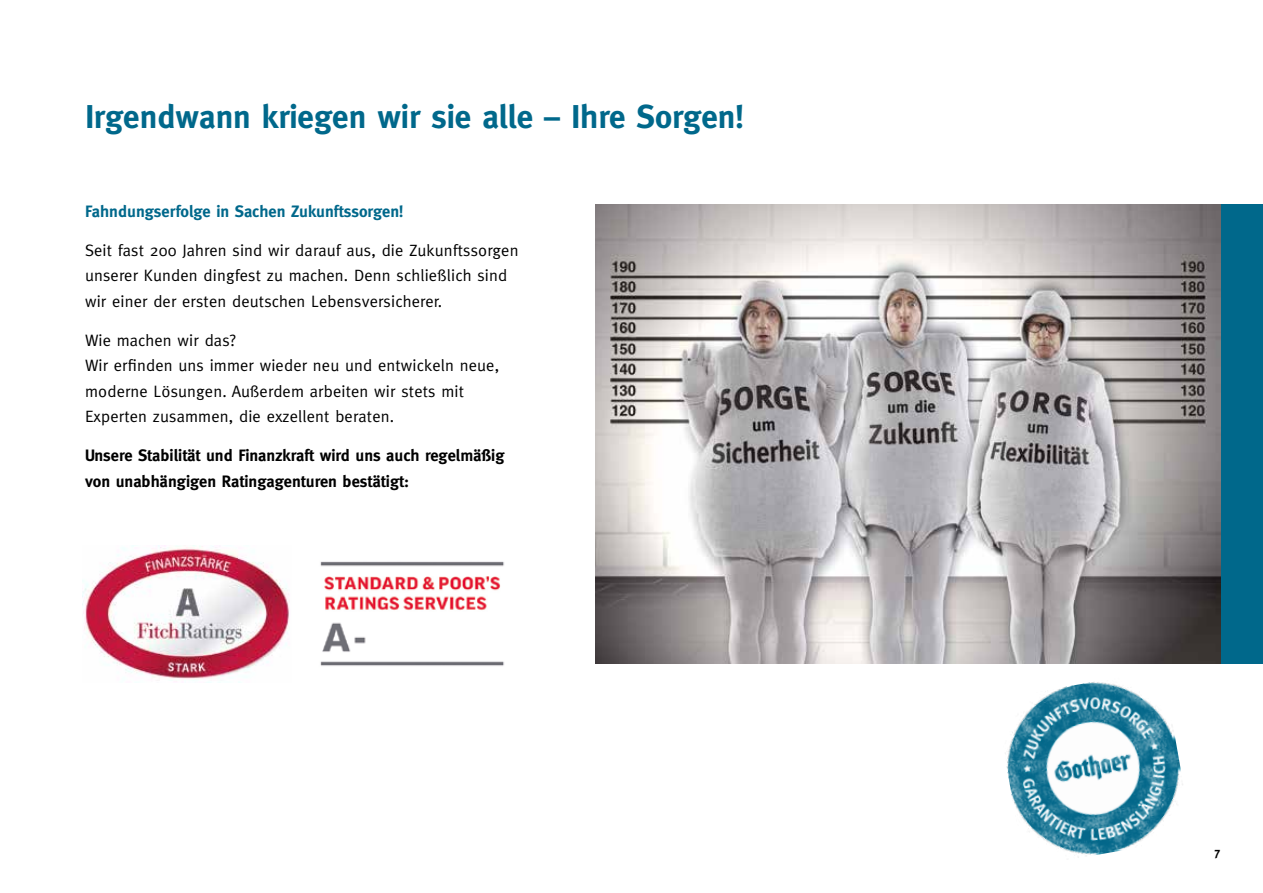
<style>
.page{position:relative;width:1263px;height:893px;background:#fff}
.page>*{position:absolute;margin:0;border:0;box-sizing:border-box;transform-origin:0 0}
.t1{font:700 33px "Meta";color:#00688b}
.t2{font:16.5px/25.5px "Meta";letter-spacing:.01em;color:#000}
.t3{font:700 16.5px/25.5px "Meta";color:#000}
.t4{font:700 16.5px "Meta";color:#00688b}
.t5{font:700 12px "Meta";color:#000}
</style>
<div class="page">
<div style="left:1220px;top:204px;width:43px;height:459px;background:#00688b"></div>
<img style="left:595px;top:204px;width:625px;height:459px">
<img style="left:83px;top:545px;width:207px;height:136px">
<img style="left:320px;top:561px;width:184px;height:105px">
<img style="left:1005px;top:682px;width:178px;height:176px">
<h1 class="t1" style="left:85px;top:97px;width:660px">Irgendwann kriegen wir sie alle – Ihre Sorgen!</h1>
<p class="t4" style="left:85px;top:202px;width:320px">Fahndungserfolge in Sachen Zukunftssorgen!</p>
<p class="t2" style="left:85px;top:237px;width:435px">Seit fast 200 Jahren sind wir darauf aus, die Zukunftssorgen unserer Kunden dingfest zu machen. Denn schließlich sind wir einer der ersten deutschen Lebensversicherer.</p>
<p class="t2" style="left:85px;top:327px;width:416px">Wie machen wir das?<br>Wir erfinden uns immer wieder neu und entwickeln neue, moderne Lösungen. Außerdem arbeiten wir stets mit Experten zusammen, die exzellent beraten.</p>
<p class="t3" style="left:85px;top:443px;width:421px">Unsere Stabilität und Finanzkraft wird uns auch regelmäßig von unabhängigen Ratingagenturen bestätigt:</p>
<p class="t5" style="left:1214px;top:844px;width:8px">7</p>
</div>
